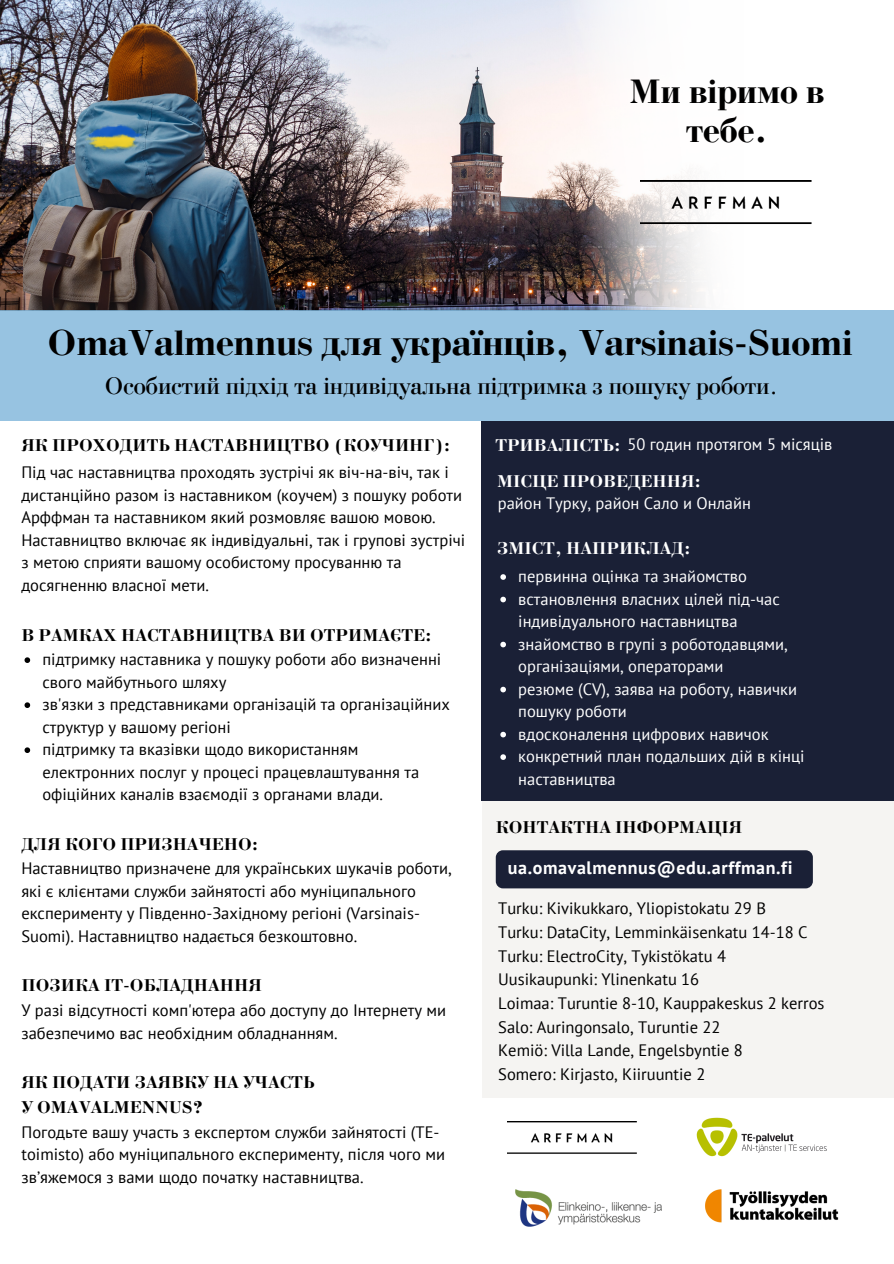
<style>
.page{position:relative;width:894px;height:1264px;background:#fff}
.page>*{position:absolute;margin:0;border:0;box-sizing:border-box;transform-origin:0 0}
.t1{font:700 38.1px "Bodoni";color:#000}
.t2{font:700 35.7px/39.3px "Bodoni";color:#000;text-align:center}
.t3{font:25.35px "Bodoni";color:#000}
.t4{font:700 18px/24.8px "Bodoni";color:#000}
.t5{font:700 18px "Bodoni";color:#fff}
.t6{font:700 18px "PT Sans";letter-spacing:.035em;color:#fff}
.t7{font:16.5px/22.5px "PT Sans";color:#000}
.t8{font:16.5px/22.5px "PT Sans";color:#fff}
.s1{font-family:"Bodoni";font-weight:700;font-size:18px}
</style>
<div class="page">
<div style="left:481px;top:421px;width:412px;height:379px;background:#1a2036"></div>
<div style="left:481px;top:800px;width:412px;height:297px;background:#f5f4f2"></div>
<img style="left:508px;top:1121px;width:129px;height:33px">
<img style="left:705px;top:1189px;width:134px;height:34px">
<img style="left:515px;top:1189px;width:146px;height:38px">
<img style="left:696px;top:1117px;width:131px;height:40px">
<img style="left:0;top:0;width:444px;height:310px">
<svg style="left:444px;top:0;width:368px;height:310px"></svg>
<img style="left:640px;top:181px;width:172px;height:45px">
<img style="left:23px;top:21px;width:254px;height:289px">
<img style="left:83px;top:123px;width:60px;height:30px">
<div style="left:0;top:310px;width:893px;height:111px;background:#97c3e1"></div>
<svg style="left:25px;top:657px;width:5px;height:6px"></svg>
<svg style="left:25px;top:702px;width:5px;height:6px"></svg>
<svg style="left:25px;top:747px;width:5px;height:6px"></svg>
<svg style="left:500px;top:574px;width:6px;height:6px"></svg>
<svg style="left:500px;top:596px;width:6px;height:6px"></svg>
<svg style="left:500px;top:641px;width:6px;height:6px"></svg>
<svg style="left:500px;top:686px;width:6px;height:6px"></svg>
<svg style="left:500px;top:731px;width:6px;height:6px"></svg>
<svg style="left:500px;top:754px;width:6px;height:6px"></svg>
<div style="left:495px;top:850px;width:317px;height:38px;background:#1a2036;border-radius:7px"></div>
<p class="t2" style="left:628px;top:73px;width:197px">Ми віримо в тебе.</p>
<p class="t1" style="left:48px;top:319px;width:806px">OmaValmennus для українців, Varsinais-Suomi</p>
<p class="t3" style="left:105px;top:370px;width:674px">Особистий підхід та індивідуальна підтримка з пошуку роботи.</p>
<p class="t4" style="left:21px;top:433px;width:430px">ЯК ПРОХОДИТЬ НАСТАВНИЦТВО (КОУЧИНГ):</p>
<p class="t7" style="left:21px;top:461px;width:445px">Під час наставництва проходять зустрічі як віч-на-віч, так і дистанційно разом із наставником (коучем) з пошуку роботи Арффман та наставником який розмовляє вашою мовою.<br>Наставництво включає як індивідуальні, так і групові зустрічі з метою сприяти вашому особистому просуванню та досягненню власної мети.</p>
<p class="t4" style="left:21px;top:623px;width:411px">В РАМКАХ НАСТАВНИЦТВА ВИ ОТРИМАЄТЕ:</p>
<p class="t7" style="left:42px;top:648px;width:400px">підтримку наставника у пошуку роботи або визначенні свого майбутнього шляху</p>
<p class="t7" style="left:42px;top:693px;width:409px">зв'язки з представниками організацій та організаційних структур у вашому регіоні</p>
<p class="t7" style="left:42px;top:738px;width:378px">підтримку та вказівки щодо використанням електронних послуг у процесі працевлаштування та офіційних каналів взаємодії з органами влади.</p>
<p class="t4" style="left:21px;top:832px;width:238px">ДЛЯ КОГО ПРИЗНАЧЕНО:</p>
<p class="t7" style="left:21px;top:857px;width:432px">Наставництво призначене для українських шукачів роботи, які є клієнтами служби зайнятості або муніципального експерименту у Південно-Західному регіоні (Varsinais-Suomi). Наставництво надається безкоштовно.</p>
<p class="t4" style="left:22px;top:973px;width:242px">ПОЗИКА ІТ-ОБЛАДНАННЯ</p>
<p class="t7" style="left:21px;top:998px;width:426px">У разі відсутності комп'ютера або доступу до Інтернету ми забезпечимо вас необхідним обладнанням.</p>
<p class="t4" style="left:21px;top:1070px;width:294px">ЯК ПОДАТИ ЗАЯВКУ НА УЧАСТЬ<br>У OMAVALMENNUS?</p>
<p class="t7" style="left:22px;top:1120px;width:425px">Погодьте вашу участь з експертом служби зайнятості (TE&shy;toimisto) або муніципального експерименту, після чого ми зв’яжемося з вами щодо початку наставництва.</p>
<p class="t8" style="left:495px;top:432px;width:338px"><span class="s1">ТРИВАЛІСТЬ:</span> 50 годин протягом 5 місяців</p>
<p class="t5" style="left:497px;top:469px;width:205px">МІСЦЕ ПРОВЕДЕННЯ:</p>
<p class="t8" style="left:497px;top:491px;width:255px">район Турку, район Сало и Онлайн</p>
<p class="t5" style="left:497px;top:537px;width:195px">ЗМІСТ, НАПРИКЛАД:</p>
<p class="t8" style="left:518px;top:564px;width:230px">первинна оцінка та знайомство</p>
<p class="t8" style="left:518px;top:587px;width:263px">встановлення власних цілей під-час індивідуального наставництва</p>
<p class="t8" style="left:518px;top:632px;width:271px">знайомство в групі з роботодавцями, організаціями, операторами</p>
<p class="t8" style="left:518px;top:677px;width:280px">резюме (CV), заява на роботу, навички пошуку роботи</p>
<p class="t8" style="left:518px;top:722px;width:252px">вдосконалення цифрових навичок</p>
<p class="t8" style="left:518px;top:744px;width:288px">конкретний план подальших дій в кінці наставництва</p>
<p class="t4" style="left:495px;top:815px;width:248px">КОНТАКТНА ІНФОРМАЦІЯ</p>
<p class="t6" style="left:508px;top:856px;width:286px">ua.omavalmennus@edu.arffman.fi</p>
<p class="t7" style="left:498px;top:897px;width:269px">Turku: Kivikukkaro, Yliopistokatu 29 B</p>
<p class="t7" style="left:498px;top:920px;width:310px">Turku: DataCity, Lemminkäisenkatu 14-18 C</p>
<p class="t7" style="left:498px;top:944px;width:229px">Turku: ElectroCity, Tykistökatu 4</p>
<p class="t7" style="left:498px;top:968px;width:202px">Uusikaupunki: Ylinenkatu 16</p>
<p class="t7" style="left:498px;top:991px;width:328px">Loimaa: Turuntie 8-10, Kauppakeskus 2 kerros</p>
<p class="t7" style="left:498px;top:1015px;width:224px">Salo: Auringonsalo, Turuntie 22</p>
<p class="t7" style="left:498px;top:1038px;width:246px">Kemiö: Villa Lande, Engelsbyntie 8</p>
<p class="t7" style="left:498px;top:1062px;width:209px">Somero: Kirjasto, Kiiruuntie 2</p>
</div>
